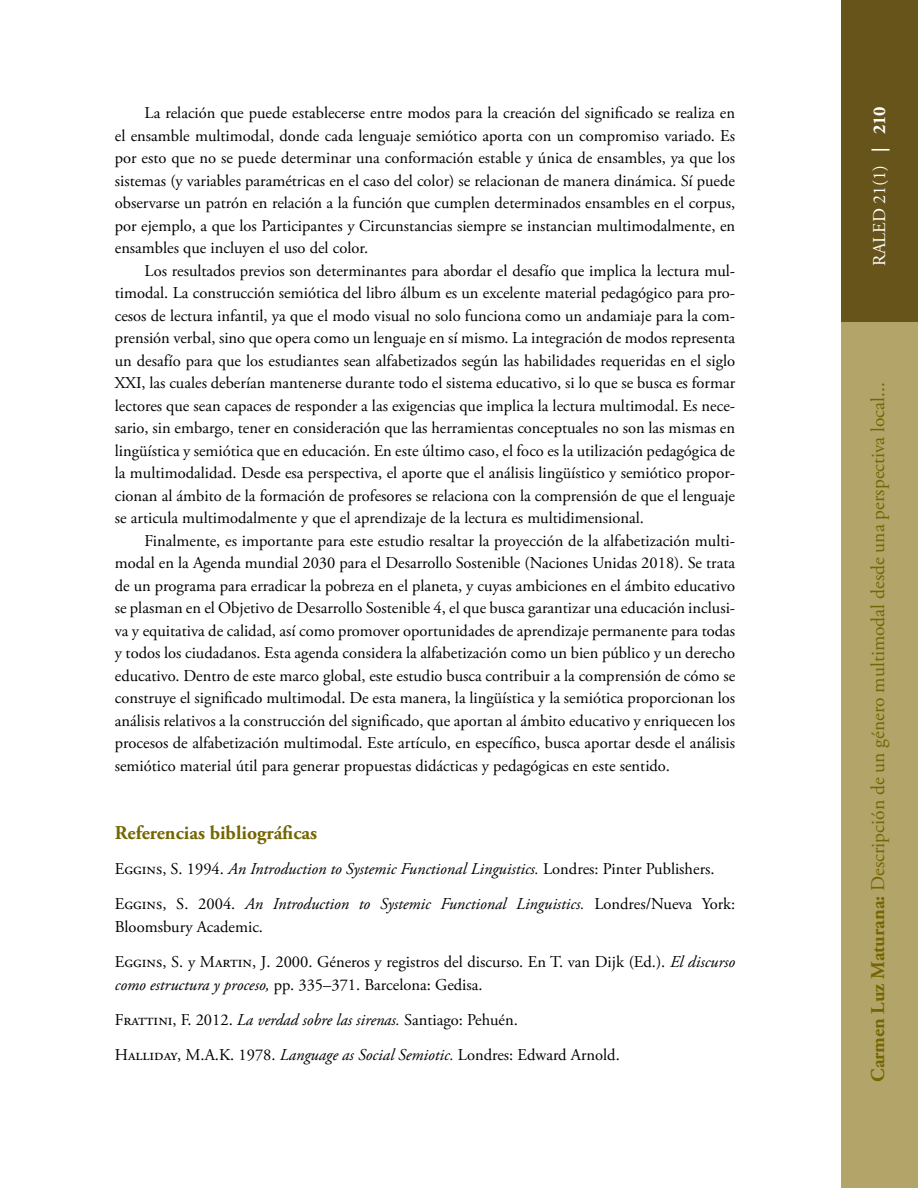
<style>
.page{position:relative;width:918px;height:1188px;background:#fff}
.page>*{position:absolute;margin:0;border:0;box-sizing:border-box;transform-origin:0 0}
.t1{font:19.5px "Adobe Garamond Pro";color:#746600}
.t2{font:700 19.5px "Adobe Garamond Pro";color:#746600}
.t3{font:18px "Adobe Garamond Pro";color:#fff}
.t4{font:16.5px/22.5px "Adobe Garamond Pro";color:#000;text-align:justify}
.t5{font:italic 16.5px/35.2px "Adobe Garamond Pro";color:#000}
.s1{font-style:normal}
.s2{font-style:italic}
.s3{font-weight:700}
</style>
<div class="page">
<div style="left:841px;top:0;width:77px;height:1188px;background:#b3a46a"></div>
<div style="left:841px;top:0;width:77px;height:322px;background:#67541a"></div>
<p class="t4" style="left:115px;top:102px;width:622px;text-indent:30px">La relación que puede establecerse entre modos para la creación del significado se realiza en el ensamble multimodal, donde cada lenguaje semiótico aporta con un compromiso variado. Es por esto que no se puede determinar una conformación estable y única de ensambles, ya que los sistemas (y variables paramétricas en el caso del color) se relacionan de manera dinámica. Sí puede observarse un patrón en relación a la función que cumplen determinados ensambles en el corpus, por ejemplo, a que los Participantes y Circunstancias siempre se instancian multimodalmente, en ensambles que incluyen el uso del color.</p>
<p class="t4" style="left:115px;top:260px;width:622px;text-indent:30px">Los resultados previos son determinantes para abordar el desafío que implica la lectura mul&shy;timodal. La construcción semiótica del libro álbum es un excelente material pedagógico para pro&shy;cesos de lectura infantil, ya que el modo visual no solo funciona como un andamiaje para la com&shy;prensión verbal, sino que opera como un lenguaje en sí mismo. La integración de modos representa un desafío para que los estudiantes sean alfabetizados según las habilidades requeridas en el siglo XXI, las cuales deberían mantenerse durante todo el sistema educativo, si lo que se busca es formar lectores que sean capaces de responder a las exigencias que implica la lectura multimodal. Es nece&shy;sario, sin embargo, tener en consideración que las herramientas conceptuales no son las mismas en lingüística y semiótica que en educación. En este último caso, el foco es la utilización pedagógica de la multimodalidad. Desde esa perspectiva, el aporte que el análisis lingüístico y semiótico propor&shy;cionan al ámbito de la formación de profesores se relaciona con la comprensión de que el lenguaje se articula multimodalmente y que el aprendizaje de la lectura es multidimensional.</p>
<p class="t4" style="left:115px;top:530px;width:622px;text-indent:30px">Finalmente, es importante para este estudio resaltar la proyección de la alfabetización multi&shy;modal en la Agenda mundial 2030 para el Desarrollo Sostenible (Naciones Unidas 2018). Se trata de un programa para erradicar la pobreza en el planeta, y cuyas ambiciones en el ámbito educativo se plasman en el Objetivo de Desarrollo Sostenible 4, el que busca garantizar una educación inclusi&shy;va y equitativa de calidad, así como promover oportunidades de aprendizaje permanente para todas y todos los ciudadanos. Esta agenda considera la alfabetización como un bien público y un derecho educativo. Dentro de este marco global, este estudio busca contribuir a la comprensión de cómo se construye el significado multimodal. De esta manera, la lingüística y la semiótica proporcionan los análisis relativos a la construcción del significado, que aportan al ámbito educativo y enriquecen los procesos de alfabetización multimodal. Este artículo, en específico, busca aportar desde el análisis semiótico material útil para generar propuestas didácticas y pedagógicas en este sentido.</p>
<p class="t2" style="left:115px;top:821px;width:204px">Referencias bibliográficas</p>
<p class="t5" style="left:115px;top:852px;width:622px"><span class="s1">Eggins, S. 1994.</span> An Introduction to Systemic Functional Linguistics. <span class="s1">Londres: Pinter Publishers.<br>Eggins, S. 2004.</span> An Introduction to Systemic Functional Linguistics. <span class="s1">Londres/Nueva York:</span></p>
<p class="t4" style="left:115px;top:910px;width:622px;line-height:35.2px">Bloomsbury Academic.<br>Eggins, S. y Martin, J. 2000. Géneros y registros del discurso. En T. van Dijk (Ed.). <span class="s2">El discurso</span></p>
<p class="t4" style="left:115px;top:967px;width:507px;line-height:35.2px;text-align:left"><span class="s2">como estructura y proceso,</span> pp. 335–371. Barcelona: Gedisa.<br>Frattini, F. 2012. <span class="s2">La verdad sobre las sirenas.</span> Santiago: Pehuén.<br>Halliday, M.A.K. 1978. <span class="s2">Language as Social Semiotic.</span> Londres: Edward Arnold.</p>
<p class="t3" style="left:869px;top:266px;width:161px;rotate:-90deg">RALED 21(1) <span class="s3">| 210</span></p>
<p class="t1" style="left:866px;top:1082px;width:701px;rotate:-90deg"><span class="s3">Carmen Luz Maturana:</span> Descripción de un género multimodal desde una perspectiva local...</p>
</div>
